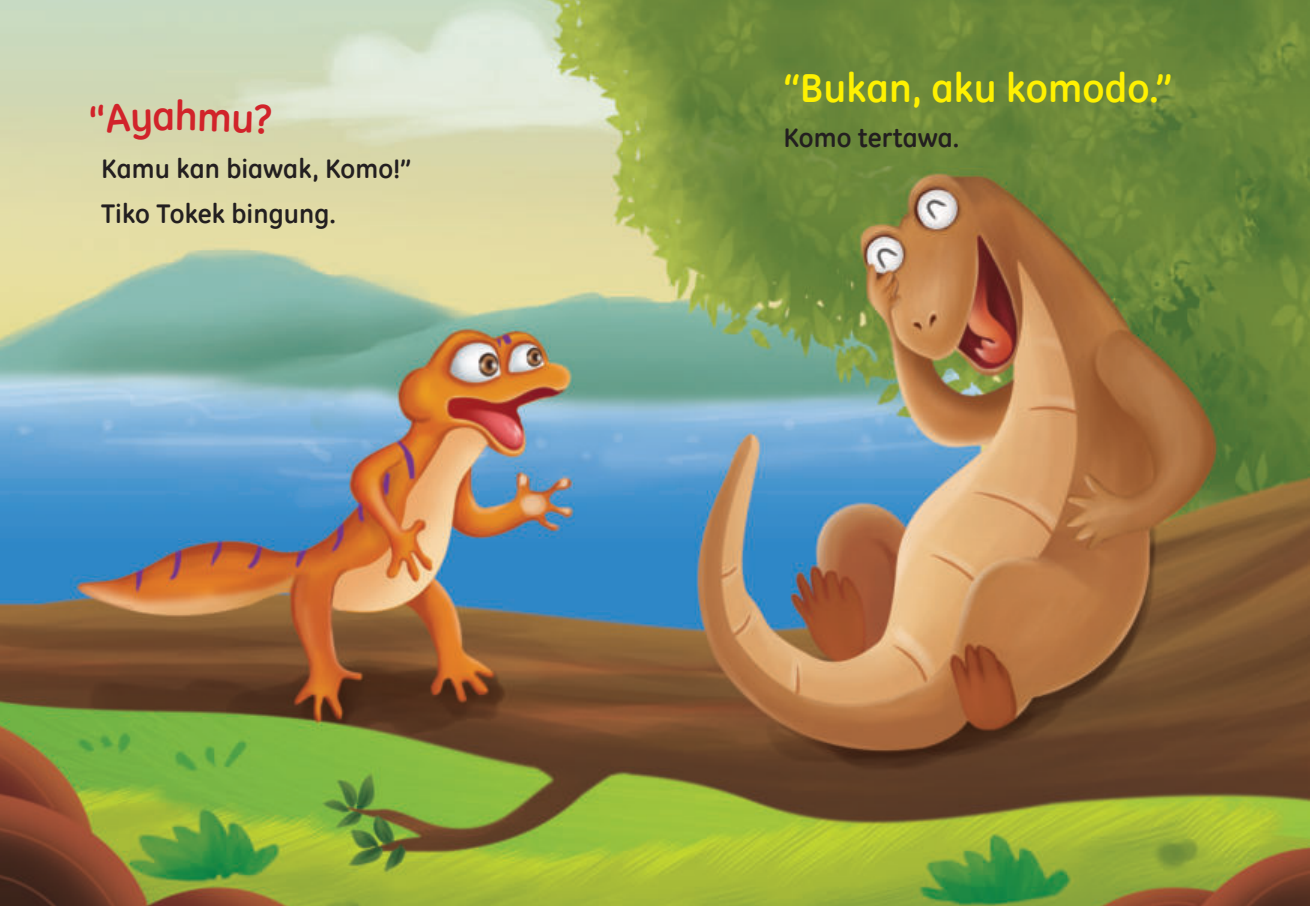
<style>
.page{position:relative;width:1310px;height:906px;background:#fff}
.page>*{position:absolute;margin:0;border:0;box-sizing:border-box;transform-origin:0 0}
.t1{font:700 41.1px "GE Inspira";color:#d1232a}
.t2{font:700 40.5px "GE Inspira";color:#fff101}
.t3{font:700 27px/45px "GE Inspira";color:#231f20}
</style>
<div class="page">
<img style="left:0;top:0;width:1310px;height:906px">
<div style="left:89px;top:103px;width:62px;height:36px;background:#d3d8ae"></div>
<svg style="left:177px;top:100px;width:94px;height:33px;background:#d5dab7"></svg>
<h1 class="t1" style="left:153px;top:100px;width:24px">a</h1>
<p class="t3" style="left:101px;top:148px;width:312px">Kamu kan biawak, Komo!”<br>Tiko Tokek bingung.</p>
<h2 class="t2" style="left:783px;top:71px;width:390px">“Bukan, aku komodo.”</h2>
<p class="t3" style="left:783px;top:117px;width:177px">Komo tertawa.</p>
</div>
